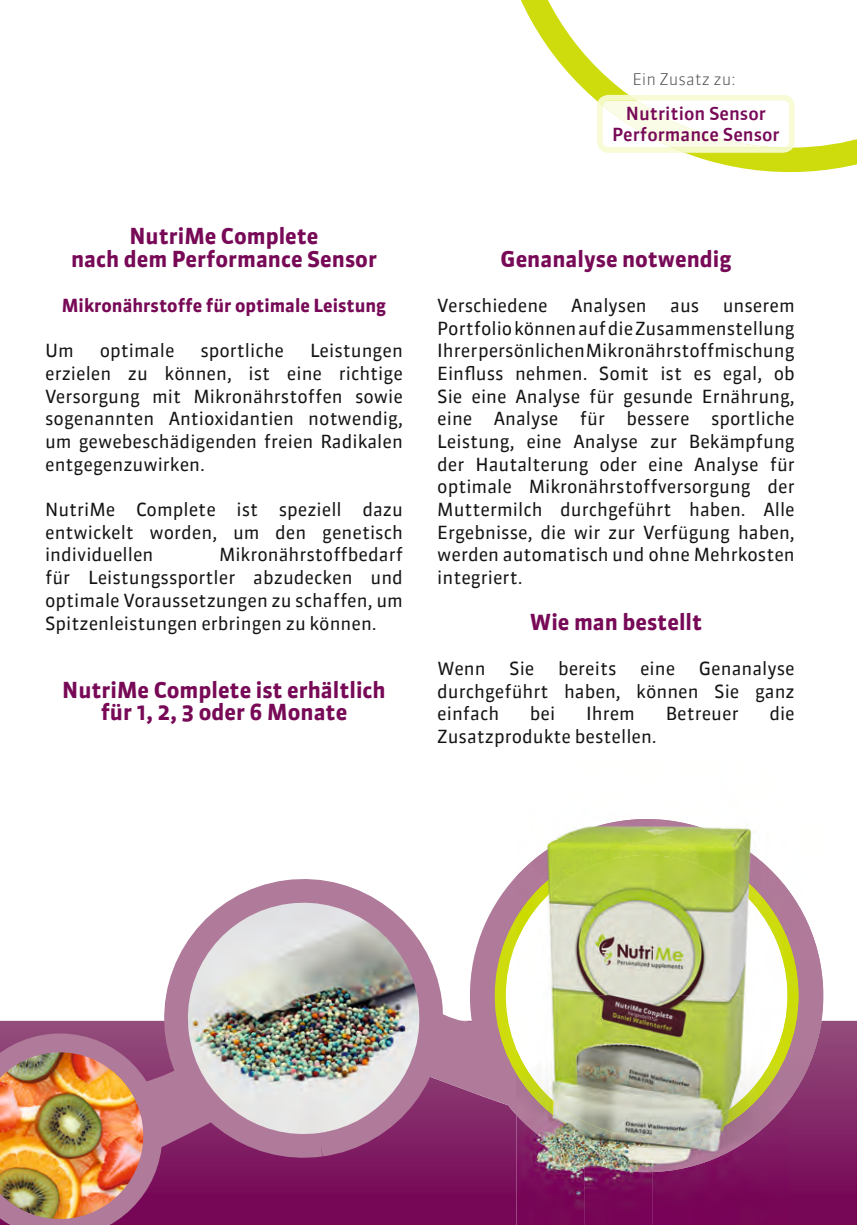
<style>
.page{position:relative;width:857px;height:1225px;background:#fff}
.page>*{position:absolute;margin:0;border:0;box-sizing:border-box;transform-origin:0 0}
.t1{font:700 22px/22.6px "Sanuk OT";color:#770957;text-align:center}
.t2{font:18px/22.6px "Sanuk OT";color:#131413;text-align:justify}
.t3{font:700 18px "Sanuk OT";color:#770957}
.t4{font:500 18px/21.6px "Sanuk OT";color:#770957;text-align:center}
.t5{font:300 16px "Sanuk OT";color:#4d4d4d}
</style>
<div class="page">
<svg style="left:521px;top:0;width:335px;height:173px"></svg>
<svg style="left:596px;top:95px;width:198px;height:59px"></svg>
<svg style="left:0;top:1020px;width:516px;height:205px;background:#7a105b"></svg>
<svg style="left:440px;top:990px;width:25px;height:139px;fill:#b07a9a"></svg>
<svg style="left:465px;top:907px;width:51px;height:269px;background:#ab6d96"></svg>
<svg style="left:494px;top:877px;width:157px;height:270px"></svg>
<svg style="left:0;top:1029px;width:167px;height:196px;background:#9a5482"></svg>
<img style="left:0;top:1052px;width:145px;height:168px">
<img style="left:166px;top:881px;width:274px;height:290px">
<img style="left:788px;top:1020px;width:68px;height:205px">
<img style="left:516px;top:1158px;width:68px;height:67px">
<img style="left:652px;top:1129px;width:136px;height:96px">
<img style="left:584px;top:1172px;width:68px;height:53px">
<img style="left:547px;top:819px;width:207px;height:25px">
<img style="left:787px;top:889px;width:32px;height:71px">
<img style="left:787px;top:960px;width:36px;height:169px">
<img style="left:516px;top:1136px;width:61px;height:22px">
<img style="left:700px;top:1136px;width:62px;height:27px">
<img style="left:577px;top:1136px;width:123px;height:36px">
<img style="left:516px;top:867px;width:135px;height:75px">
<img style="left:651px;top:866px;width:136px;height:129px">
<img style="left:516px;top:995px;width:271px;height:141px">
<img style="left:525px;top:844px;width:242px;height:60px">
<img style="left:516px;top:904px;width:23px;height:38px">
<img style="left:727px;top:904px;width:71px;height:219px">
<img style="left:516px;top:1049px;width:70px;height:86px">
<img style="left:586px;top:1110px;width:141px;height:37px">
<p class="t1" style="left:71px;top:225px;width:307px">NutriMe Complete<br>nach dem Performance Sensor</p>
<p class="t3" style="left:62px;top:294px;width:325px">Mikronährstoffe für optimale Leistung</p>
<p class="t2" style="left:45px;top:340px;width:30px">Um</p>
<p class="t2" style="left:100px;top:340px;width:76px">optimale</p>
<p class="t2" style="left:200px;top:340px;width:85px">sportliche</p>
<p class="t2" style="left:45px;top:340px;width:359px;text-indent:265px">Leistungen erzielen zu können, ist eine richtige Versorgung mit Mikronährstoffen sowie sogenannten Antioxidantien notwendig, um gewebeschädigenden freien Radikalen entgegenzuwirken.</p>
<p class="t2" style="left:45px;top:498px;width:359px">NutriMe Complete ist speziell dazu entwickelt worden, um den genetisch individuellen</p>
<p class="t2" style="left:45px;top:544px;width:359px;text-indent:174px">Mikronährstoffbedarf für Leistungssportler abzudecken und optimale Voraussetzungen zu schaffen, um Spitzenleistungen erbringen zu können.</p>
<p class="t1" style="left:62px;top:678px;width:325px">NutriMe Complete ist erhältlich für 1, 2, 3 oder 6 Monate</p>
<p class="t5" style="left:632px;top:69px;width:105px">Ein Zusatz zu:</p>
<p class="t4" style="left:611px;top:103px;width:169px">Nutrition Sensor<br>Performance Sensor</p>
<p class="t1" style="left:500px;top:247px;width:232px">Genanalyse notwendig</p>
<p class="t2" style="left:437px;top:294px;width:112px">Verschiedene</p>
<p class="t2" style="left:571px;top:294px;width:77px">Analysen</p>
<p class="t2" style="left:670px;top:294px;width:31px">aus</p>
<p class="t2" style="left:437px;top:294px;width:359px;text-indent:285px">unserem Portfolio können auf die Zusammenstellung Ihrer persönlichen Mikronährstoffmischung Einfluss nehmen. Somit ist es egal, ob Sie eine Analyse für gesunde Ernährung, eine Analyse für bessere sportliche Leistung, eine Analyse zur Bekämpfung der Hautalterung oder eine Analyse für optimale Mikronährstoffversorgung der Muttermilch durchgeführt haben. Alle Ergebnisse, die wir zur Verfügung haben, werden automatisch und ohne Mehrkosten integriert.</p>
<p class="t1" style="left:529px;top:610px;width:174px">Wie man bestellt</p>
<p class="t2" style="left:437px;top:657px;width:50px">Wenn</p>
<p class="t2" style="left:509px;top:657px;width:27px">Sie</p>
<p class="t2" style="left:557px;top:657px;width:60px">bereits</p>
<p class="t2" style="left:639px;top:657px;width:37px">eine</p>
<p class="t2" style="left:437px;top:657px;width:359px;text-indent:261px">Genanalyse durchgeführt haben, können Sie ganz einfach</p>
<p class="t2" style="left:529px;top:702px;width:27px">bei</p>
<p class="t2" style="left:585px;top:702px;width:50px">Ihrem</p>
<p class="t2" style="left:665px;top:702px;width:74px">Betreuer</p>
<p class="t2" style="left:769px;top:702px;width:27px">die</p>
<p class="t2" style="left:437px;top:725px;width:221px">Zusatzprodukte bestellen.</p>
</div>
